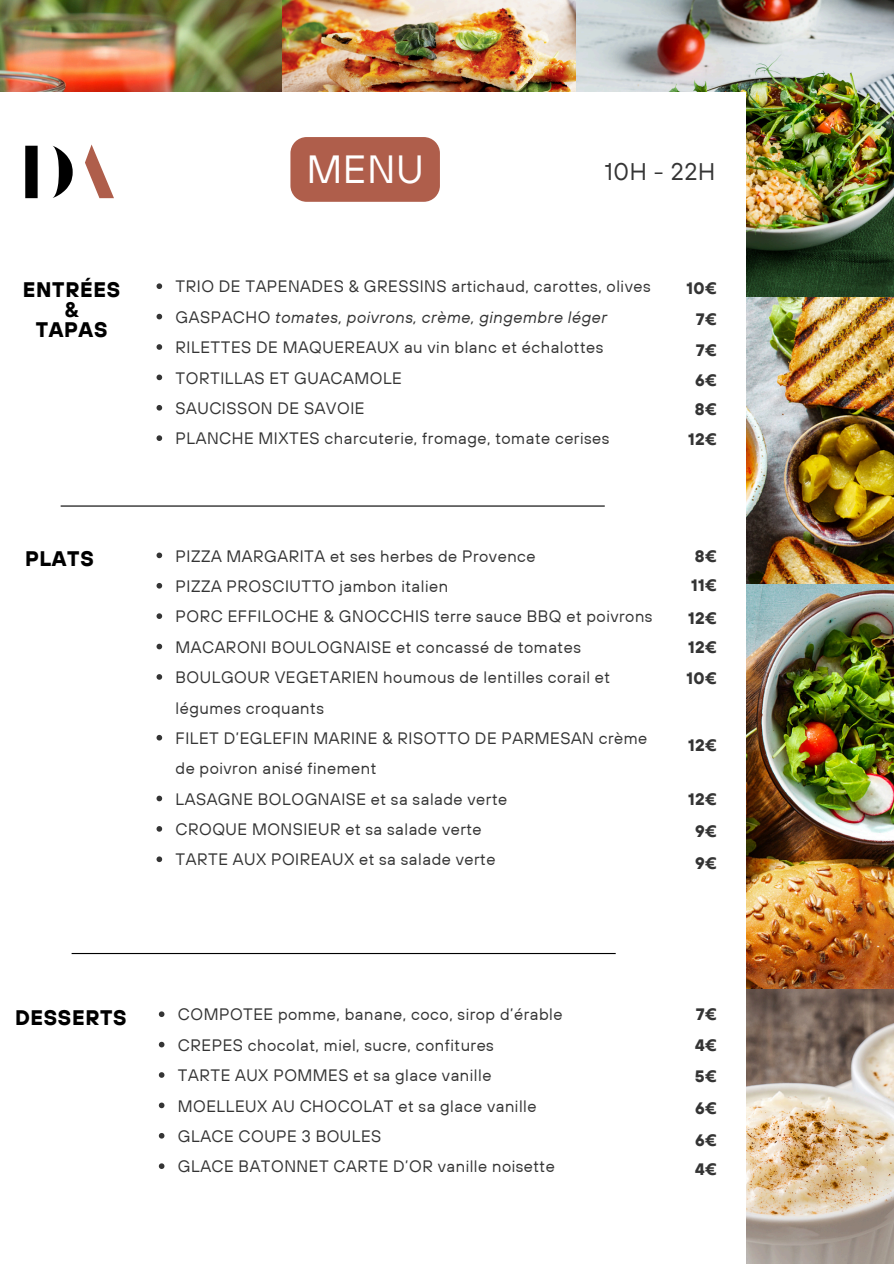
<style>
.page{position:relative;width:894px;height:1264px;background:#fff}
.page>*{position:absolute;margin:0;border:0;box-sizing:border-box;transform-origin:0 0}
.t1{font:99.45px "Catalogue";color:#000}
.t2{font:39.15px "TT Hoves";color:#fff}
.t3{font:24px "TT Hoves";letter-spacing:.03em;color:#343434}
.t4{font:700 21px/20.2px "TT Hoves";letter-spacing:.03em;color:#000;text-align:center}
.t5{font:16.5px/30.3px "TT Hoves";letter-spacing:.03em;color:#343434}
.t6{font:700 16.5px "TT Hoves";letter-spacing:.03em;color:#343434}
.t7{font:italic 16.5px "TT Hoves";letter-spacing:.03em;color:#343434}
.s1{color:#af5e4b}
.s2{font-style:normal}
</style>
<div class="page">
<img style="left:746px;top:583px;width:147px;height:526px">
<img style="left:746px;top:989px;width:146px;height:274px">
<img style="left:575px;top:0;width:318px;height:297px">
<img style="left:0;top:0;width:282px;height:92px">
<img style="left:746px;top:297px;width:147px;height:286px">
<img style="left:282px;top:0;width:293px;height:92px">
<div style="left:0;top:92px;width:745px;height:1171px;background:#fff"></div>
<hr style="left:61px;top:505px;width:543px;height:1px;background:#000">
<hr style="left:72px;top:952px;width:543px;height:2px;background:#000">
<svg style="left:156px;top:283px;width:6px;height:6px"></svg>
<svg style="left:156px;top:314px;width:6px;height:5px"></svg>
<svg style="left:156px;top:344px;width:6px;height:6px"></svg>
<svg style="left:156px;top:374px;width:6px;height:6px"></svg>
<svg style="left:156px;top:405px;width:6px;height:5px"></svg>
<svg style="left:156px;top:435px;width:6px;height:6px"></svg>
<div style="left:290px;top:137px;width:150px;height:65px;background:#af5e4b"></div>
<svg style="left:156px;top:552px;width:6px;height:6px"></svg>
<svg style="left:156px;top:583px;width:6px;height:5px"></svg>
<svg style="left:156px;top:613px;width:6px;height:6px"></svg>
<svg style="left:156px;top:643px;width:6px;height:6px"></svg>
<svg style="left:156px;top:674px;width:6px;height:5px"></svg>
<svg style="left:156px;top:735px;width:6px;height:5px"></svg>
<svg style="left:156px;top:795px;width:6px;height:6px"></svg>
<svg style="left:156px;top:826px;width:6px;height:5px"></svg>
<svg style="left:156px;top:856px;width:6px;height:6px"></svg>
<svg style="left:159px;top:1011px;width:5px;height:6px"></svg>
<svg style="left:159px;top:1041px;width:5px;height:6px"></svg>
<svg style="left:159px;top:1072px;width:5px;height:5px"></svg>
<svg style="left:159px;top:1102px;width:5px;height:6px"></svg>
<svg style="left:159px;top:1133px;width:5px;height:5px"></svg>
<svg style="left:159px;top:1163px;width:5px;height:5px"></svg>
<h5 class="t1" style="left:21px;top:118px;width:96px">D<span class="s1">A</span></h5>
<p class="t4" style="left:23px;top:279px;width:99px">ENTRÉES &amp;<br>TAPAS</p>
<p class="t4" style="left:25px;top:548px;width:70px">PLATS</p>
<p class="t2" style="left:307px;top:144px;width:118px">MENU</p>
<h5 class="t3" style="left:604px;top:156px;width:112px">10H - 22H</h5>
<h2 class="t5" style="left:175px;top:271px;width:476px">TRIO DE TAPENADES &amp; GRESSINS artichaud, carottes, olives</h2>
<h3 class="t7" style="left:175px;top:306px;width:433px"><span class="s2">GASPACHO</span> tomates, poivrons, crème, gingembre léger</h3>
<h4 class="t5" style="left:175px;top:332px;width:429px">RILETTES DE MAQUEREAUX au vin blanc et échalottes</h4>
<p class="t5" style="left:175px;top:362px;width:228px">TORTILLAS ET GUACAMOLE</p>
<p class="t5" style="left:175px;top:393px;width:190px">SAUCISSON DE SAVOIE</p>
<p class="t5" style="left:175px;top:423px;width:435px">PLANCHE MIXTES charcuterie, fromage, tomate cerises</p>
<p class="t6" style="left:686px;top:278px;width:32px">10€</p>
<h5 class="t6" style="left:695px;top:308px;width:23px">7€</h5>
<h5 class="t6" style="left:695px;top:339px;width:23px">7€</h5>
<h5 class="t6" style="left:694px;top:369px;width:23px">6€</h5>
<h5 class="t6" style="left:694px;top:398px;width:23px">8€</h5>
<h5 class="t6" style="left:688px;top:428px;width:30px">12€</h5>
<h5 class="t5" style="left:175px;top:540px;width:361px">PIZZA MARGARITA et ses herbes de Provence</h5>
<h5 class="t5" style="left:175px;top:570px;width:274px">PIZZA PROSCIUTTO jambon italien</h5>
<h5 class="t5" style="left:175px;top:601px;width:478px">PORC EFFILOCHE &amp; GNOCCHIS terre sauce BBQ et poivrons</h5>
<h5 class="t5" style="left:175px;top:631px;width:407px">MACARONI BOULOGNAISE et concassé de tomates</h5>
<h5 class="t5" style="left:175px;top:662px;width:436px">BOULGOUR VEGETARIEN houmous de lentilles corail et légumes croquants</h5>
<h5 class="t5" style="left:175px;top:722px;width:473px">FILET D’EGLEFIN MARINE &amp; RISOTTO DE PARMESAN crème de poivron anisé finement</h5>
<h4 class="t5" style="left:175px;top:783px;width:333px">LASAGNE BOLOGNAISE et sa salade verte</h4>
<p class="t5" style="left:175px;top:813px;width:307px">CROQUE MONSIEUR et sa salade verte</p>
<p class="t5" style="left:175px;top:844px;width:321px">TARTE AUX POIREAUX et sa salade verte</p>
<h5 class="t6" style="left:694px;top:545px;width:23px">8€</h5>
<h4 class="t6" style="left:691px;top:575px;width:27px">11€</h4>
<p class="t6" style="left:688px;top:607px;width:30px">12€</p>
<p class="t6" style="left:688px;top:636px;width:30px">12€</p>
<p class="t6" style="left:686px;top:667px;width:32px">10€</p>
<p class="t6" style="left:688px;top:734px;width:30px">12€</p>
<p class="t6" style="left:688px;top:788px;width:30px">12€</p>
<p class="t6" style="left:694px;top:820px;width:23px">9€</p>
<h5 class="t6" style="left:694px;top:852px;width:23px">9€</h5>
<h5 class="t4" style="left:15px;top:1007px;width:113px">DESSERTS</h5>
<p class="t5" style="left:178px;top:999px;width:386px">COMPOTEE pomme, banane, coco, sirop d’érable</p>
<p class="t5" style="left:178px;top:1029px;width:317px">CREPES chocolat, miel, sucre, confitures</p>
<p class="t5" style="left:178px;top:1059px;width:315px">TARTE AUX POMMES et sa glace vanille</p>
<p class="t5" style="left:178px;top:1090px;width:360px">MOELLEUX AU CHOCOLAT et sa glace vanille</p>
<p class="t5" style="left:178px;top:1120px;width:205px">GLACE COUPE 3 BOULES</p>
<p class="t5" style="left:178px;top:1151px;width:378px">GLACE BATONNET CARTE D’OR vanille noisette</p>
<h5 class="t6" style="left:695px;top:1003px;width:23px">7€</h5>
<h5 class="t6" style="left:695px;top:1033px;width:23px">4€</h5>
<h5 class="t6" style="left:694px;top:1065px;width:23px">5€</h5>
<h5 class="t6" style="left:694px;top:1097px;width:23px">6€</h5>
<h5 class="t6" style="left:694px;top:1129px;width:23px">6€</h5>
<p class="t6" style="left:695px;top:1158px;width:23px">4€</p>
</div>
